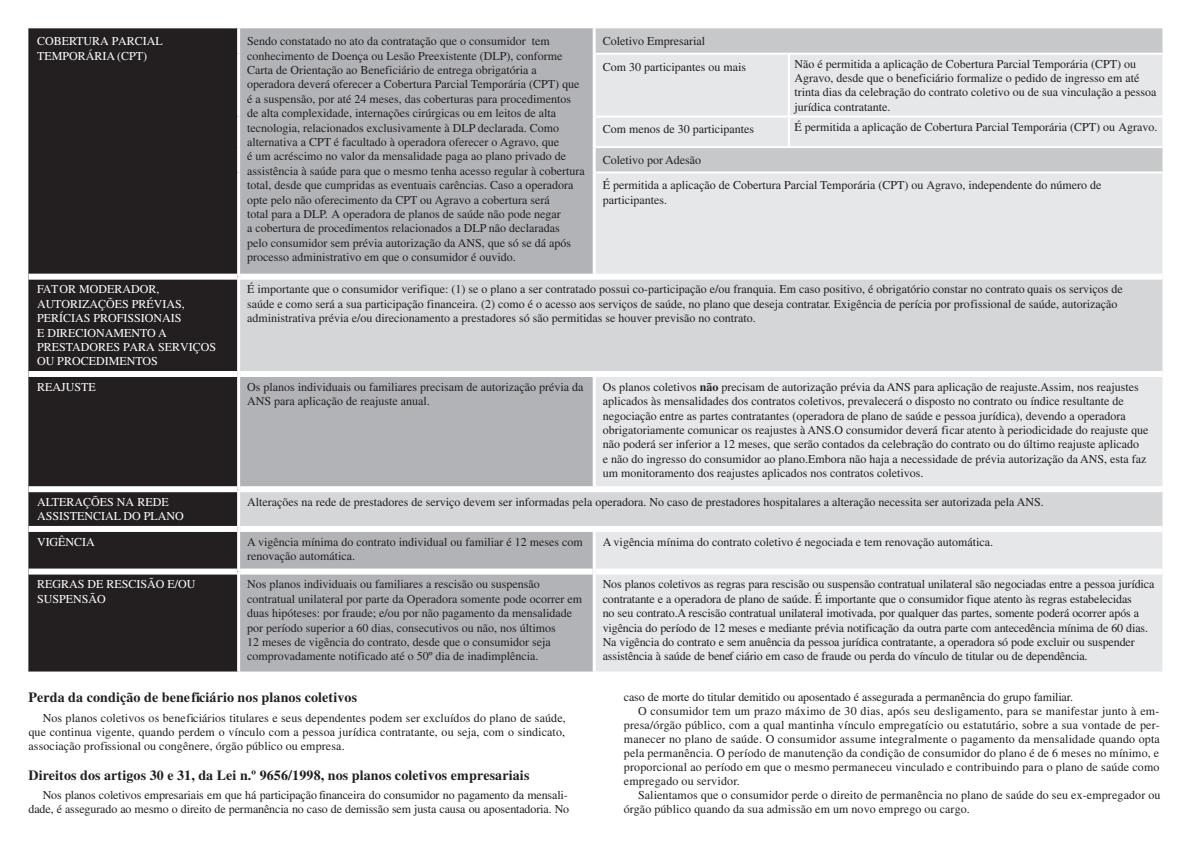
<style>
.page{position:relative;width:1191px;height:842px;background:#fff}
.page>*{position:absolute;margin:0;border:0;box-sizing:border-box;transform-origin:0 0}
.t1{font:700 14px "Times New Roman";letter-spacing:.01em;color:#231f20}
.t2{font:12px/14.4px "Times New Roman";color:#231f20}
.t3{font:12px/14.4px "Times New Roman";color:#fff}
.s1{font-weight:700}
</style>
<div class="page">
<div style="left:28px;top:28px;width:209px;height:644px;background:#231f20"></div>
<div style="left:240px;top:28px;width:353px;height:644px;background:#b2b3b7"></div>
<svg style="left:596px;top:28px;width:566px;height:25px;background:#c8c9cb"></svg>
<svg style="left:596px;top:55px;width:566px;height:617px;background:#e4e5e7"></svg>
<svg style="left:240px;top:280px;width:922px;height:246px;background:#d3d4d7"></svg>
<hr style="left:788px;top:55px;width:2px;height:61px;background:#fff">
<hr style="left:596px;top:116px;width:566px;height:2px;background:#fff">
<hr style="left:788px;top:118px;width:2px;height:28px;background:#fff">
<hr style="left:596px;top:146px;width:566px;height:2px;background:#fff">
<hr style="left:596px;top:171px;width:566px;height:2px;background:#fff">
<div style="left:240px;top:274px;width:922px;height:6px;background:#fff"></div>
<div style="left:240px;top:371px;width:922px;height:6px;background:#fff"></div>
<div style="left:240px;top:526px;width:922px;height:6px;background:#fff"></div>
<div style="left:240px;top:569px;width:353px;height:6px;background:#fff"></div>
<div style="left:596px;top:569px;width:566px;height:6px;background:#fff"></div>
<div style="left:28px;top:274px;width:209px;height:6px;background:#fff"></div>
<div style="left:28px;top:371px;width:209px;height:6px;background:#fff"></div>
<div style="left:28px;top:526px;width:209px;height:6px;background:#fff"></div>
<div style="left:28px;top:569px;width:209px;height:6px;background:#fff"></div>
<hr style="left:593px;top:377px;width:3px;height:109px;background:#fff">
<div style="left:240px;top:486px;width:922px;height:6px;background:#fff"></div>
<div style="left:28px;top:486px;width:209px;height:6px;background:#fff"></div>
<p class="t3" style="left:37px;top:35px;width:127px">COBERTURA PARCIAL<br>TEMPORÁRIA (CPT)</p>
<p class="t2" style="left:247px;top:35px;width:339px">Sendo constatado no ato da contratação que o consumidor tem conhecimento de Doença ou Lesão Preexistente (DLP), conforme Carta de Orientação ao Beneficiário de entrega obrigatória a operadora deverá oferecer a Cobertura Parcial Temporária (CPT) que é a suspensão, por até 24 meses, das coberturas para procedimentos de alta complexidade, internações cirúrgicas ou em leitos de alta tecnologia, relacionados exclusivamente à DLP declarada. Como alternativa a CPT é facultado à operadora oferecer o Agravo, que<br>é um acréscimo no valor da mensalidade paga ao plano privado de assistência à saúde para que o mesmo tenha acesso regular à cobertura total, desde que cumpridas as eventuais carências. Caso a operadora opte pelo não oferecimento da CPT ou Agravo a cobertura será<br>total para a DLP. A operadora de planos de saúde não pode negar<br>a cobertura de procedimentos relacionados a DLP não declaradas<br>pelo consumidor sem prévia autorização da ANS, que só se dá após processo administrativo em que o consumidor é ouvido.</p>
<p class="t2" style="left:603px;top:30px;width:145px;line-height:25.3px">Coletivo Empresarial<br>Com 30 participantes ou mais</p>
<p class="t2" style="left:795px;top:58px;width:363px">Não é permitida a aplicação de Cobertura Parcial Temporária (CPT) ou Agravo, desde que o beneficiário formalize o pedido de ingresso em até trinta dias da celebração do contrato coletivo ou de sua vinculação a pessoa jurídica contratante.</p>
<p class="t2" style="left:603px;top:123px;width:153px">Com menos de 30 participantes</p>
<p class="t2" style="left:795px;top:120px;width:364px">É permitida a aplicação de Cobertura Parcial Temporária (CPT) ou Agravo.</p>
<p class="t2" style="left:603px;top:148px;width:500px;line-height:25.3px">Coletivo por Adesão<br>É permitida a aplicação de Cobertura Parcial Temporária (CPT) ou Agravo, independente do número de</p>
<p class="t2" style="left:603px;top:194px;width:66px">participantes.</p>
<p class="t3" style="left:37px;top:283px;width:181px">FATOR MODERADOR,<br>AUTORIZAÇÕES PRÉVIAS,<br>PERÍCIAS PROFISSIONAIS<br>E DIRECIONAMENTO A<br>PRESTADORES PARA SERVIÇOS<br>OU PROCEDIMENTOS</p>
<p class="t2" style="left:247px;top:283px;width:877px">É importante que o consumidor verifique: (1) se o plano a ser contratado possui co-participação e/ou franquia. Em caso positivo, é obrigatório constar no contrato quais os serviços de saúde e como será a sua participação financeira. (2) como é o acesso aos serviços de saúde, no plano que deseja contratar. Exigência de perícia por profissional de saúde, autorização administrativa prévia e/ou direcionamento a prestadores só são permitidas se houver previsão no contrato.</p>
<p class="t3" style="left:37px;top:381px;width:60px">REAJUSTE</p>
<p class="t2" style="left:247px;top:381px;width:338px">Os planos individuais ou familiares precisam de autorização prévia da<br>ANS para aplicação de reajuste anual.</p>
<p class="t2" style="left:603px;top:381px;width:547px">Os planos coletivos <span class="s1">não</span> precisam de autorização prévia da ANS para aplicação de reajuste.Assim, nos reajustes aplicados às mensalidades dos contratos coletivos, prevalecerá o disposto no contrato ou índice resultante de negociação entre as partes contratantes (operadora de plano de saúde e pessoa jurídica), devendo a operadora obrigatoriamente comunicar os reajustes à ANS.O consumidor deverá ficar atento à periodicidade do reajuste que não poderá ser inferior a 12 meses, que serão contados da celebração do contrato ou do último reajuste aplicado<br>e não do ingresso do consumidor ao plano.Embora não haja a necessidade de prévia autorização da ANS, esta faz um monitoramento dos reajustes aplicados nos contratos coletivos.</p>
<p class="t3" style="left:37px;top:496px;width:148px">ALTERAÇÕES NA REDE<br>ASSISTENCIAL DO PLANO</p>
<p class="t2" style="left:247px;top:496px;width:798px">Alterações na rede de prestadores de serviço devem ser informadas pela operadora. No caso de prestadores hospitalares a alteração necessita ser autorizada pela ANS.</p>
<p class="t3" style="left:37px;top:536px;width:59px">VIGÊNCIA</p>
<p class="t2" style="left:247px;top:536px;width:337px">A vigência mínima do contrato individual ou familiar é 12 meses com renovação automática.</p>
<p class="t2" style="left:603px;top:536px;width:392px">A vigência mínima do contrato coletivo é negociada e tem renovação automática.</p>
<p class="t3" style="left:37px;top:578px;width:160px">REGRAS DE RESCISÃO E/OU<br>SUSPENSÃO</p>
<p class="t2" style="left:247px;top:578px;width:336px">Nos planos individuais ou familiares a rescisão ou suspensão contratual unilateral por parte da Operadora somente pode ocorrer em duas hipóteses: por fraude; e/ou por não pagamento da mensalidade por período superior a 60 dias, consecutivos ou não, nos últimos<br>12 meses de vigência do contrato, desde que o consumidor seja comprovadamente notificado até o 50º dia de inadimplência.</p>
<p class="t2" style="left:603px;top:578px;width:553px">Nos planos coletivos as regras para rescisão ou suspensão contratual unilateral são negociadas entre a pessoa jurídica contratante e a operadora de plano de saúde. É importante que o consumidor fique atento às regras estabelecidas<br>no seu contrato.A rescisão contratual unilateral imotivada, por qualquer das partes, somente poderá ocorrer após a vigência do período de 12 meses e mediante prévia notificação da outra parte com antecedência mínima de 60 dias.<br>Na vigência do contrato e sem anuência da pessoa jurídica contratante, a operadora só pode excluir ou suspender assistência à saúde de benef ciário em caso de fraude ou perda do vínculo de titular ou de dependência.</p>
<p class="t1" style="left:28px;top:693px;width:330px">Perda da condição de beneficiário nos planos coletivos</p>
<p class="t2" style="left:28px;top:712px;width:539px;line-height:14px;text-align:justify;text-indent:14px">Nos planos coletivos os beneficiários titulares e seus dependentes podem ser excluídos do plano de saúde, que continua vigente, quando perdem o vínculo com a pessoa jurídica contratante, ou seja, com o sindicato, associação profissional ou congênere, órgão público ou empresa.</p>
<p class="t1" style="left:28px;top:770px;width:502px">Direitos dos artigos 30 e 31, da Lei n.º 9656/1998, nos planos coletivos empresariais</p>
<p class="t2" style="left:28px;top:790px;width:542px;line-height:14px;text-align:right">Nos planos coletivos empresariais em que há participação financeira do consumidor no pagamento da mensali&shy;dade, é assegurado ao mesmo o direito de permanência no caso de demissão sem justa causa ou aposentadoria. No</p>
<p class="t2" style="left:624px;top:691px;width:451px">caso de morte do titular demitido ou aposentado é assegurada a permanência do grupo familiar.</p>
<p class="t2" style="left:638px;top:705px;width:523px">O consumidor tem um prazo máximo de 30 dias, após seu desligamento, para se manifestar junto à em-</p>
<p class="t2" style="left:624px;top:719px;width:538px">presa/órgão público, com a qual mantinha vínculo empregatício ou estatutário, sobre a sua vontade de per-</p>
<p class="t2" style="left:624px;top:733px;width:538px">manecer no plano de saúde. O consumidor assume integralmente o pagamento da mensalidade quando opta</p>
<p class="t2" style="left:624px;top:747px;width:537px">pela permanência. O período de manutenção da condição de consumidor do plano é de 6 meses no mínimo, e</p>
<p class="t2" style="left:624px;top:761px;width:537px">proporcional ao período em que o mesmo permaneceu vinculado e contribuindo para o plano de saúde como</p>
<p class="t2" style="left:624px;top:775px;width:117px">empregado ou servidor.</p>
<p class="t2" style="left:638px;top:789px;width:524px">Salientamos que o consumidor perde o direito de permanência no plano de saúde do seu ex-empregador ou</p>
<p class="t2" style="left:624px;top:803px;width:348px">órgão público quando da sua admissão em um novo emprego ou cargo.</p>
</div>
